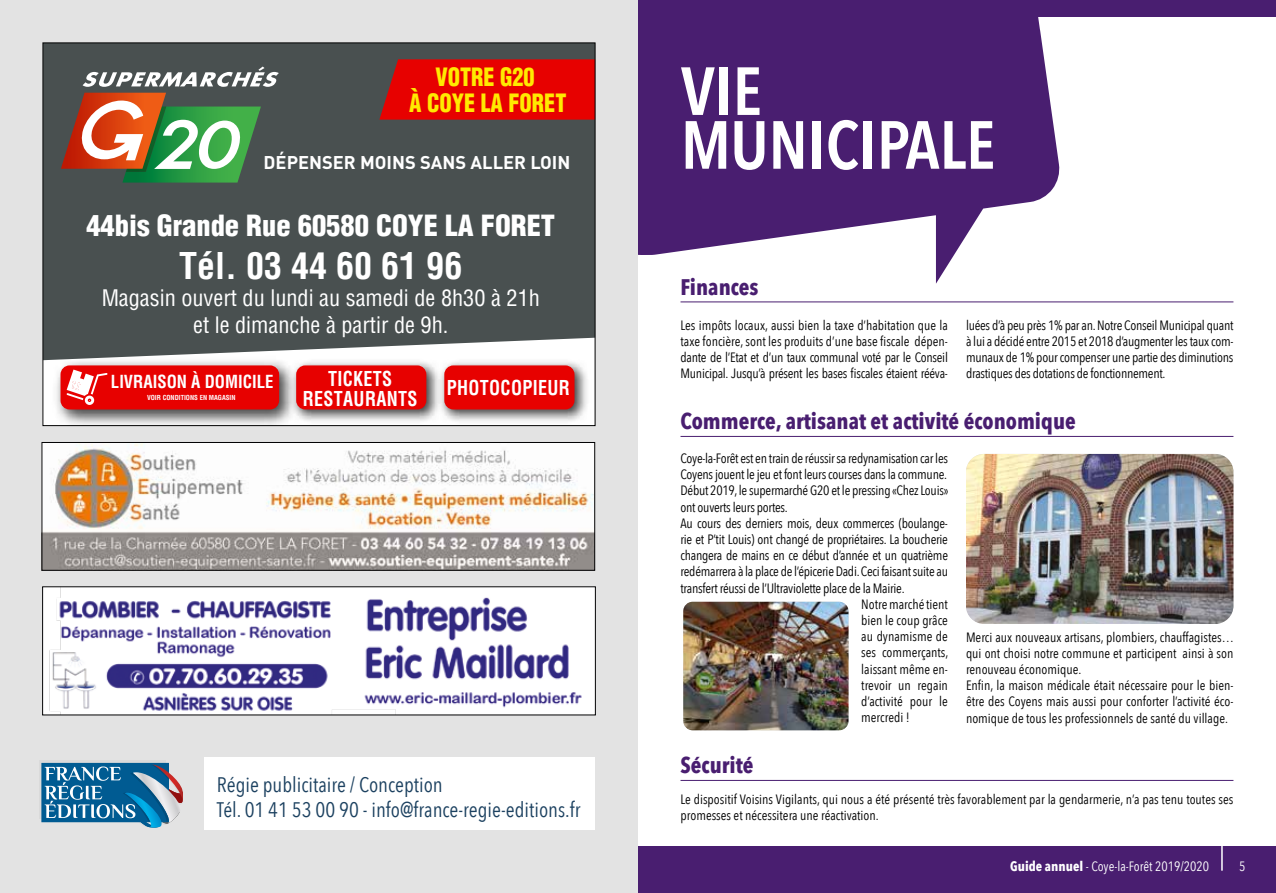
<style>
.page{position:relative;width:1276px;height:893px;background:#fff}
.page>*{position:absolute;margin:0;border:0;box-sizing:border-box;transform-origin:0 0}
.t1{font:600 67.2px/53.8px "Avenir Next Condensed";color:#fff}
.t2{font:700 condensed 36px "Helvetica";color:#fff}
.t3{font:900 condensed 28.5px "Helvetica";color:#fff}
.t4{font:900 condensed 24.6px/26.7px "Helvetica";color:#ffea00;text-align:center;scale:.9 1}
.t5{font:700 22.5px "Avenir Next Condensed";color:#491e70}
.t6{font:condensed 22.2px/26.7px "Helvetica";color:#fff;text-align:center}
.t7{font:21px/25.2px "Avenir Next Condensed";color:#1c4160}
.t8{font:700 condensed 20.1px/20.1px "Helvetica";letter-spacing:.02em;color:#fff;text-align:center;scale:.9 1}
.t9{font:700 18.3px "DIN";color:#fff}
.t10{font:700 condensed 17.55px "Helvetica";color:#fff;scale:.95 1}
.t11{font:13.5px/16.2px "Avenir Next Condensed";letter-spacing:-.01em;color:#000;text-align:justify}
.t12{font:13.5px "Avenir Next Condensed";color:#fff}
.t13{font:700 condensed 6.75px "Helvetica";color:#fff}
.s1{font-weight:700}
</style>
<div class="page">
<div style="left:0;top:846px;width:1276px;height:47px;background:#491e70"></div>
<div style="left:0;top:0;width:1276px;height:17px;background:#491e70"></div>
<svg style="left:1221px;top:846px;width:1px;height:25px"></svg>
<div style="left:0;top:0;width:638px;height:893px;background:#e3e3e3"></div>
<svg style="left:638px;top:17px;width:421px;height:267px;fill:#491e70"></svg>
<hr style="left:680px;top:302px;width:553px;height:1px;background:#491e70">
<hr style="left:680px;top:436px;width:553px;height:1px;background:#491e70">
<hr style="left:680px;top:780px;width:553px;height:1px;background:#491e70">
<img style="left:683px;top:602px;width:165px;height:128px">
<img style="left:966px;top:454px;width:267px;height:170px">
<div style="left:204px;top:757px;width:391px;height:73px;background:#fff"></div>
<div style="left:45px;top:45px;width:548px;height:315px;background:#495050"></div>
<svg style="left:83px;top:67px;width:196px;height:20px;background:#8e9292"></svg>
<svg style="left:61px;top:93px;width:200px;height:90px;background:#85845a"></svg>
<img style="left:302px;top:356px;width:134px;height:68px">
<div style="left:296px;top:365px;width:130px;height:44px;background:#e70100;border-radius:9px"></div>
<img style="left:48px;top:353px;width:254px;height:71px">
<div style="left:61px;top:365px;width:218px;height:44px;background:#e70100;border-radius:9px"></div>
<img style="left:436px;top:356px;width:156px;height:68px">
<div style="left:444px;top:365px;width:130px;height:44px;background:#e70100;border-radius:9px"></div>
<svg style="left:67px;top:370px;width:41px;height:35px"></svg>
<svg style="left:379px;top:59px;width:214px;height:61px;background:#de0504"></svg>
<svg style="left:41px;top:762px;width:125px;height:57px"></svg>
<div style="left:42px;top:763px;width:127px;height:59px;border:1px solid #005b92"></div>
<img style="left:152px;top:764px;width:17px;height:1px">
<svg style="left:45px;top:765px;width:138px;height:62px"></svg>
<img style="left:44px;top:444px;width:549px;height:125px">
<div style="left:42px;top:442px;width:553px;height:129px;border:1px solid #020203"></div>
<img style="left:44px;top:588px;width:550px;height:125px">
<h3 class="t4" style="left:409px;top:63px;width:176px">VOTRE G20<br>À COYE LA FORET</h3>
<h3 class="t9" style="left:264px;top:150px;width:308px">DÉPENSER MOINS SANS ALLER LOIN</h3>
<h3 class="t3" style="left:86px;top:208px;width:470px">44bis Grande Rue 60580 COYE LA FORET</h3>
<h2 class="t2" style="left:179px;top:244px;width:284px">Tél. 03 44 60 61 96</h2>
<h3 class="t6" style="left:102px;top:284px;width:440px">Magasin ouvert du lundi au samedi de 8h30 à 21h et le dimanche à partir de 9h.</h3>
<p class="t10" style="left:111px;top:371px;width:172px">LIVRAISON À DOMICILE</p>
<p class="t13" style="left:147px;top:393px;width:90px">VOIR CONDITIONS EN MAGASIN</p>
<h3 class="t8" style="left:303px;top:368px;width:129px">TICKETS<br>RESTAURANTS</h3>
<h3 class="t8" style="left:447px;top:378px;width:138px">PHOTOCOPIEUR</h3>
<h3 class="t7" style="left:217px;top:771px;width:365px">Régie publicitaire / Conception<br>Tél. 01 41 53 00 90 - info@france-regie-editions.fr</h3>
<h1 class="t1" style="left:681px;top:63px;width:316px">VIE<br>MUNICIPALE</h1>
<h3 class="t5" style="left:680px;top:273px;width:80px">Finances</h3>
<p class="t11" style="left:680px;top:316px;width:269px">Les impôts locaux, aussi bien la taxe d’habitation que la taxe foncière, sont les produits d’une base fiscale dépen&shy;dante de l’Etat et d’un taux communal voté par le Conseil Municipal. Jusqu’à présent les bases fiscales étaient rééva-</p>
<p class="t11" style="left:966px;top:316px;width:269px">luées d’à peu près 1% par an. Notre Conseil Municipal quant à lui a décidé entre 2015 et 2018 d’augmenter les taux com&shy;munaux de 1% pour compenser une partie des diminutions drastiques des dotations de fonctionnement.</p>
<h3 class="t5" style="left:680px;top:407px;width:397px">Commerce, artisanat et activité économique</h3>
<p class="t11" style="left:680px;top:450px;width:269px">Coye-la-Forêt est en train de réussir sa redynamisation car les</p>
<p class="t11" style="left:680px;top:466px;width:268px">Coyens jouent le jeu et font leurs courses dans la commune.</p>
<p class="t11" style="left:680px;top:482px;width:269px">Début 2019, le supermarché G20 et le pressing «Chez Louis»</p>
<p class="t11" style="left:680px;top:498px;width:109px">ont ouverts leurs portes.</p>
<p class="t11" style="left:680px;top:514px;width:269px">Au cours des derniers mois, deux commerces (boulange-</p>
<p class="t11" style="left:680px;top:531px;width:269px">rie et P’tit Louis) ont changé de propriétaires. La boucherie</p>
<p class="t11" style="left:680px;top:547px;width:269px">changera de mains en ce début d’année et un quatrième</p>
<p class="t11" style="left:680px;top:563px;width:269px">redémarrera à la place de l’épicerie Dadi. Ceci faisant suite au</p>
<p class="t11" style="left:680px;top:579px;width:226px">transfert réussi de l’Ultraviolette place de la Mairie.</p>
<p class="t11" style="left:861px;top:595px;width:88px">Notre marché tient</p>
<p class="t11" style="left:861px;top:612px;width:88px">bien le coup grâce</p>
<p class="t11" style="left:861px;top:628px;width:88px">au dynamisme de</p>
<p class="t11" style="left:861px;top:644px;width:89px">ses commerçants,</p>
<p class="t11" style="left:861px;top:660px;width:88px">laissant même en-</p>
<p class="t11" style="left:861px;top:676px;width:88px">trevoir un regain</p>
<p class="t11" style="left:861px;top:693px;width:88px">d’activité pour le</p>
<p class="t11" style="left:861px;top:709px;width:50px">mercredi !</p>
<h3 class="t5" style="left:680px;top:751px;width:74px">Sécurité</h3>
<p class="t11" style="left:966px;top:628px;width:269px;text-align:left">Merci aux nouveaux artisans, plombiers, chauffagistes… qui ont choisi notre commune et participent ainsi à son renouveau économique.<br>Enfin, la maison médicale était nécessaire pour le bien&shy;être des Coyens mais aussi pour conforter l’activité éco&shy;nomique de tous les professionnels de santé du village.</p>
<p class="t11" style="left:680px;top:791px;width:554px">Le dispositif Voisins Vigilants, qui nous a été présenté très favorablement par la gendarmerie, n’a pas tenu toutes ses promesses et nécessitera une réactivation.</p>
<p class="t12" style="left:1010px;top:854px;width:201px"><span class="s1">Guide annuel</span> - Coye-la-Forêt 2019/2020</p>
<p class="t12" style="left:1239px;top:854px;width:8px">5</p>
</div>
